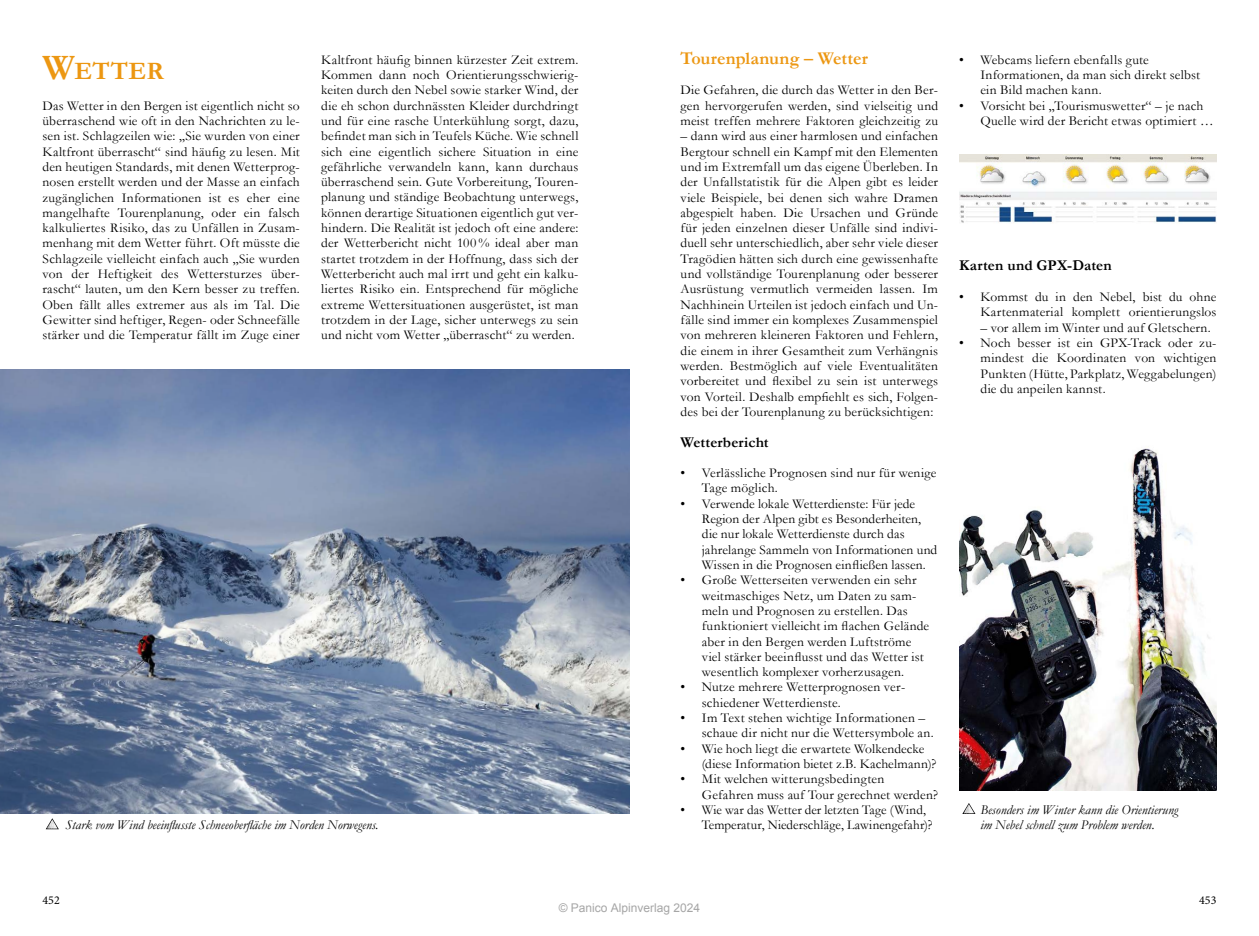
<style>
.page{position:relative;width:1259px;height:936px;background:#fff}
.page>*{position:absolute;margin:0;border:0;box-sizing:border-box;transform-origin:0 0}
.t1{font:700 25.2px "Garamond";letter-spacing:.015em;color:#ec9712}
.t2{font:700 18px "Garamond";color:#ec9712}
.t3{font:700 15px "Garamond";letter-spacing:.01em;color:#000}
.t4{font:13.5px/15.3px "Garamond";letter-spacing:.015em;color:#000}
.t5{font:italic 13.5px/15.3px "Garamond";color:#000}
.t6{font:12px "Arial";color:#a6a6a6}
.t7{font:12px "Minion Pro";color:#000}
.s1{font-size:36px}
.s2{font-style:italic}
</style>
<div class="page">
<img style="left:0;top:370px;width:629px;height:443px">
<img style="left:959px;top:154px;width:257px;height:69px">
<img style="left:959px;top:448px;width:257px;height:342px">
<svg style="left:46px;top:818px;width:13px;height:11px"></svg>
<svg style="left:962px;top:803px;width:13px;height:11px"></svg>
<h1 class="t1" style="left:43px;top:54px;width:123px"><span class="s1">W</span>ETTER</h1>
<p class="t4" style="left:43px;top:97px;width:259px;text-align:justify">Das Wetter in den Bergen ist eigentlich nicht so überraschend wie oft in den Nachrichten zu le&shy;sen ist. Schlagzeilen wie: „Sie wurden von einer Kaltfront überrascht“ sind häufig zu lesen. Mit den heutigen Standards, mit denen Wetterprog&shy;nosen erstellt werden und der Masse an einfach zugänglichen Informationen ist es eher eine mangelhafte Tourenplanung, oder ein falsch kalkuliertes Risiko, das zu Unfällen in Zusam&shy;menhang mit dem Wetter führt. Oft müsste die Schlagzeile vielleicht einfach auch „Sie wurden von der Heftigkeit des Wettersturzes über&shy;rascht“ lauten, um den Kern besser zu treffen.<br>Oben fällt alles extremer aus als im Tal. Die Gewitter sind heftiger, Regen- oder Schneefälle stärker und die Temperatur fällt im Zuge einer</p>
<p class="t4" style="left:321px;top:51px;width:259px;text-align:justify">Kaltfront häufig binnen kürzester Zeit extrem.<br>Kommen dann noch Orientierungsschwierig&shy;keiten durch den Nebel sowie starker Wind, der die eh schon durchnässten Kleider durchdringt und für eine rasche Unterkühlung sorgt, dazu, befindet man sich in Teufels Küche. Wie schnell sich eine eigentlich sichere Situation in eine gefährliche verwandeln kann, kann durchaus überraschend sein. Gute Vorbereitung, Touren&shy;planung und ständige Beobachtung unterwegs, können derartige Situationen eigentlich gut ver&shy;hindern. Die Realität ist jedoch oft eine andere: der Wetterbericht nicht 100% ideal aber man startet trotzdem in der Hoffnung, dass sich der Wetterbericht auch mal irrt und geht ein kalku&shy;liertes Risiko ein. Entsprechend für mögliche extreme Wettersituationen ausgerüstet, ist man trotzdem in der Lage, sicher unterwegs zu sein und nicht vom Wetter „überrascht“ zu werden.</p>
<p class="t5" style="left:65px;top:817px;width:314px">Stark vom Wind beeinflusste Schneeoberfläche im Norden Norwegens.</p>
<h2 class="t2" style="left:680px;top:46px;width:189px">Tourenplanung – Wetter</h2>
<p class="t4" style="left:680px;top:82px;width:259px;text-align:justify">Die Gefahren, die durch das Wetter in den Ber&shy;gen hervorgerufen werden, sind vielseitig und meist treffen mehrere Faktoren gleichzeitig zu</p>
<p class="t4" style="left:680px;top:128px;width:259px;text-align:justify">– dann wird aus einer harmlosen und einfachen Bergtour schnell ein Kampf mit den Elementen und im Extremfall um das eigene Überleben. In der Unfallstatistik für die Alpen gibt es leider viele Beispiele, bei denen sich wahre Dramen abgespielt haben. Die Ursachen und Gründe für jeden einzelnen dieser Unfälle sind indivi&shy;duell sehr unterschiedlich, aber sehr viele dieser Tragödien hätten sich durch eine gewissenhafte und vollständige Tourenplanung oder besserer Ausrüstung vermutlich vermeiden lassen. Im Nachhinein Urteilen ist jedoch einfach und Un&shy;fälle sind immer ein komplexes Zusammenspiel von mehreren kleineren Faktoren und Fehlern, die einem in ihrer Gesamtheit zum Verhängnis werden. Bestmöglich auf viele Eventualitäten vorbereitet und flexibel zu sein ist unterwegs von Vorteil. Deshalb empfiehlt es sich, Folgen&shy;des bei der Tourenplanung zu berücksichtigen:</p>
<p class="t3" style="left:680px;top:431px;width:90px">Wetterbericht</p>
<p class="t4" style="left:702px;top:465px;width:236px;text-indent:-21px">• Verlässliche Prognosen sind nur für wenige<br>Tage möglich.</p>
<p class="t4" style="left:702px;top:495px;width:237px;text-indent:-21px">• Verwende lokale Wetterdienste: Für jede Region der Alpen gibt es Besonderheiten, die nur lokale Wetterdienste durch das jahrelange Sammeln von Informationen und Wissen in die Prognosen einfließen lassen.</p>
<p class="t4" style="left:702px;top:572px;width:229px;text-indent:-21px">• Große Wetterseiten verwenden ein sehr weitmaschiges Netz, um Daten zu sam&shy;meln und Prognosen zu erstellen. Das funktioniert vielleicht im flachen Gelände aber in den Bergen werden Luftströme viel stärker beeinflusst und das Wetter ist wesentlich komplexer vorherzusagen.</p>
<p class="t4" style="left:702px;top:679px;width:204px;text-indent:-21px">• Nutze mehrere Wetterprognosen ver&shy;schiedener Wetterdienste.</p>
<p class="t4" style="left:702px;top:709px;width:233px;text-indent:-21px">• Im Text stehen wichtige Informationen – schaue dir nicht nur die Wettersymbole an.</p>
<p class="t4" style="left:702px;top:740px;width:236px;text-indent:-21px">• Wie hoch liegt die erwartete Wolkendecke (diese Information bietet z.B. Kachelmann)?</p>
<p class="t4" style="left:702px;top:771px;width:238px;text-indent:-21px">• Mit welchen witterungsbedingten<br>Gefahren muss auf Tour gerechnet werden?</p>
<p class="t4" style="left:702px;top:801px;width:232px;text-indent:-21px">• Wie war das Wetter der letzten Tage (Wind,<br>Temperatur, Niederschläge, Lawinengefahr)?</p>
<p class="t4" style="left:980px;top:52px;width:221px;text-indent:-21px">• Webcams liefern ebenfalls gute<br>Informationen, da man sich direkt selbst ein Bild machen kann.</p>
<p class="t4" style="left:980px;top:97px;width:235px;text-indent:-21px">• Vorsicht bei „Tourismuswetter“ – je nach<br>Quelle wird der Bericht etwas optimiert <span class="s2">…</span></p>
<p class="t3" style="left:959px;top:255px;width:154px">Karten und GPX-Daten</p>
<p class="t4" style="left:959px;top:289px;width:259px;text-align:right">• Kommst du in den Nebel, bist du ohne<br>Kartenmaterial komplett orientierungslos</p>
<p class="t4" style="left:980px;top:319px;width:232px">– vor allem im Winter und auf Gletschern.</p>
<p class="t4" style="left:980px;top:335px;width:237px;text-align:justify;text-indent:-21px">• Noch besser ist ein GPX-Track oder zu&shy;mindest die Koordinaten von wichtigen Punkten (Hütte, Parkplatz, Weggabelungen) die du anpeilen kannst.</p>
<p class="t5" style="left:980px;top:801px;width:199px">Besonders im Winter kann die Orientierung im Nebel schnell zum Problem werden.</p>
<p class="t7" style="left:43px;top:892px;width:19px">452</p>
<p class="t7" style="left:1199px;top:892px;width:19px">453</p>
<p class="t6" style="left:558px;top:900px;width:143px">© Panico Alpinverlag 2024</p>
</div>
